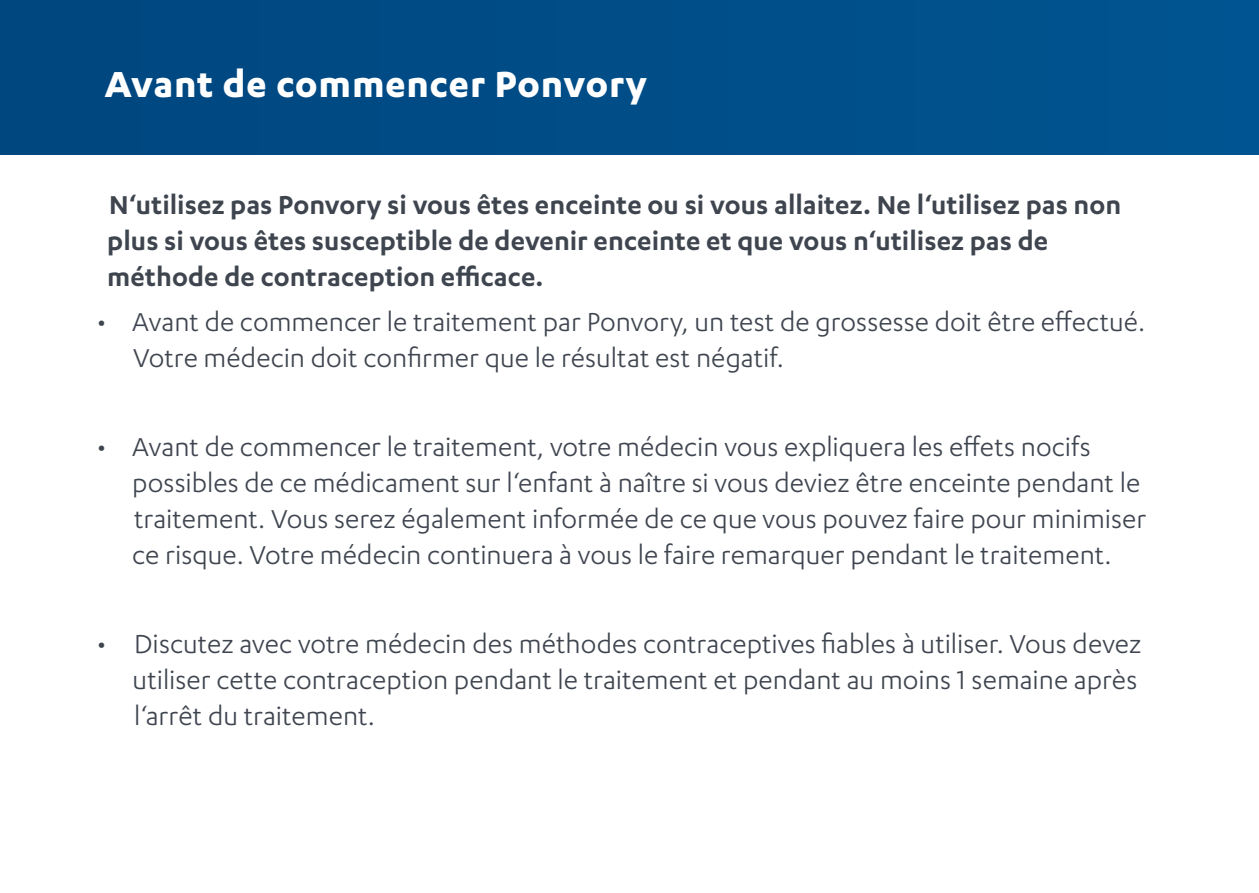
<style>
.page{position:relative;width:1259px;height:893px;background:#fff}
.page>*{position:absolute;margin:0;border:0;box-sizing:border-box;transform-origin:0 0}
.t1{font:700 42px "Karbon";letter-spacing:.02em;color:#fff}
.t2{font:30px/36px "Karbon";color:#3f454f}
.t3{font:600 30px/36px "Karbon";letter-spacing:.005em;color:#3f454f}
</style>
<div class="page">
<div style="left:0;top:0;width:1259px;height:154px;background:#004d88"></div>
<h1 class="t1" style="left:105px;top:60px;width:544px">Avant de commencer Ponvory</h1>
<p class="t3" style="left:107px;top:186px;width:1015px">N‘utilisez pas Ponvory si vous êtes enceinte ou si vous allaitez. Ne l‘utilisez pas non plus si vous êtes susceptible de devenir enceinte et que vous n‘utilisez pas de méthode de contraception efficace.</p>
<p class="t2" style="left:133px;top:303px;width:1013px;text-indent:-36px">• Avant de commencer le traitement par Ponvory, un test de grossesse doit être effectué.<br>Votre médecin doit confirmer que le résultat est négatif.</p>
<p class="t2" style="left:132px;top:428px;width:1015px;text-indent:-35px">• Avant de commencer le traitement, votre médecin vous expliquera les effets nocifs possibles de ce médicament sur l‘enfant à naître si vous deviez être enceinte pendant le traitement. Vous serez également informée de ce que vous pouvez faire pour minimiser ce risque. Votre médecin continuera à vous le faire remarquer pendant le traitement.</p>
<p class="t2" style="left:133px;top:625px;width:1010px;text-indent:-36px">• Discutez avec votre médecin des méthodes contraceptives fiables à utiliser. Vous devez utiliser cette contraception pendant le traitement et pendant au moins 1 semaine après l‘arrêt du traitement.</p>
</div>
